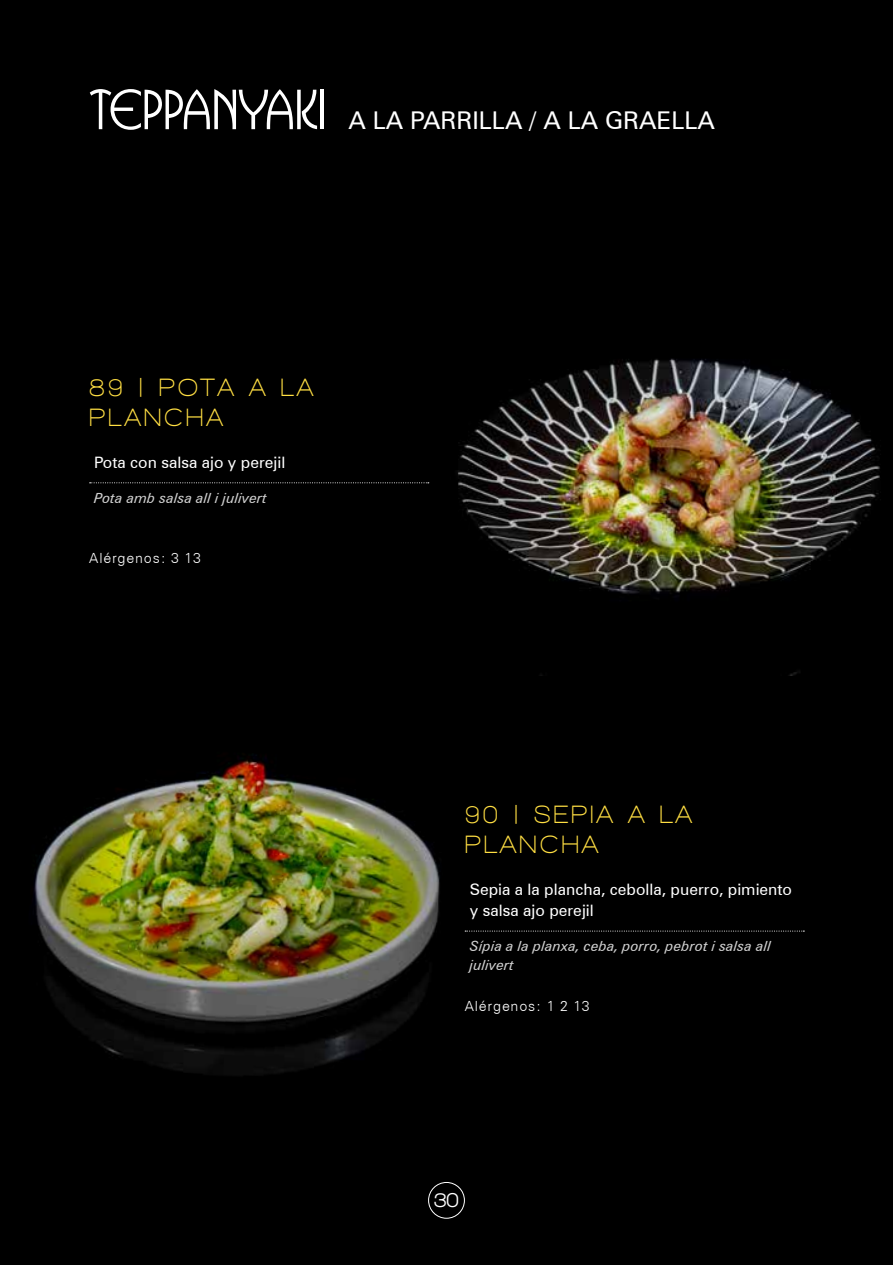
<style>
.page{position:relative;width:893px;height:1265px;background:#000}
.page>*{position:absolute;margin:0;border:0;box-sizing:border-box;transform-origin:0 0}
.t1{font:700 25.55px/29.8px "Walkway Expand";letter-spacing:.15em;color:#ffdf43;scale:.75 1}
.t2{font:24.5px "Zurich BT";color:#fff}
.t3{font:800 21px "Walkway";color:#fff}
.t4{font:15.75px/21px "Zurich BT";color:#fff}
.t5{font:italic 14px/19.2px "Zurich BT";color:#d0d0d0}
.t6{font:300 14px "Zurich BT";letter-spacing:.06em;color:#fff}
.s1{font-family:"Busorama IT Cby BT";font-weight:500;font-size:52.5px}
</style>
<div class="page">
<img style="left:457px;top:358px;width:423px;height:318px">
<svg style="left:90px;top:482px;width:339px;height:1px"></svg>
<svg style="left:465px;top:931px;width:339px;height:1px"></svg>
<img style="left:34px;top:755px;width:406px;height:320px">
<div style="left:428px;top:1182px;width:37px;height:37px;border:1px solid #fff;border-radius:50%"></div>
<h2 class="t2" style="left:89px;top:103px;width:627px"><span class="s1">TEPPANYAKI</span> A LA PARRILLA / A LA GRAELLA</h2>
<h1 class="t1" style="left:89px;top:372px;width:300px">89 | POTA A LA<br>PLANCHA</h1>
<p class="t4" style="left:94px;top:451px;width:193px">Pota con salsa ajo y perejil</p>
<p class="t5" style="left:94px;top:488px;width:174px">Pota amb salsa all i julivert</p>
<p class="t6" style="left:89px;top:549px;width:113px">Alérgenos: 3 13</p>
<h1 class="t1" style="left:465px;top:799px;width:305px">90 | SEPIA A LA<br>PLANCHA</h1>
<p class="t4" style="left:470px;top:878px;width:324px">Sepia a la plancha, cebolla, puerro, pimiento y salsa ajo perejil</p>
<p class="t5" style="left:470px;top:936px;width:303px">Sípia a la planxa, ceba, porro, pebrot i salsa all julivert</p>
<p class="t6" style="left:465px;top:997px;width:126px">Alérgenos: 1 2 13</p>
<h3 class="t3" style="left:434px;top:1188px;width:26px">30</h3>
</div>
